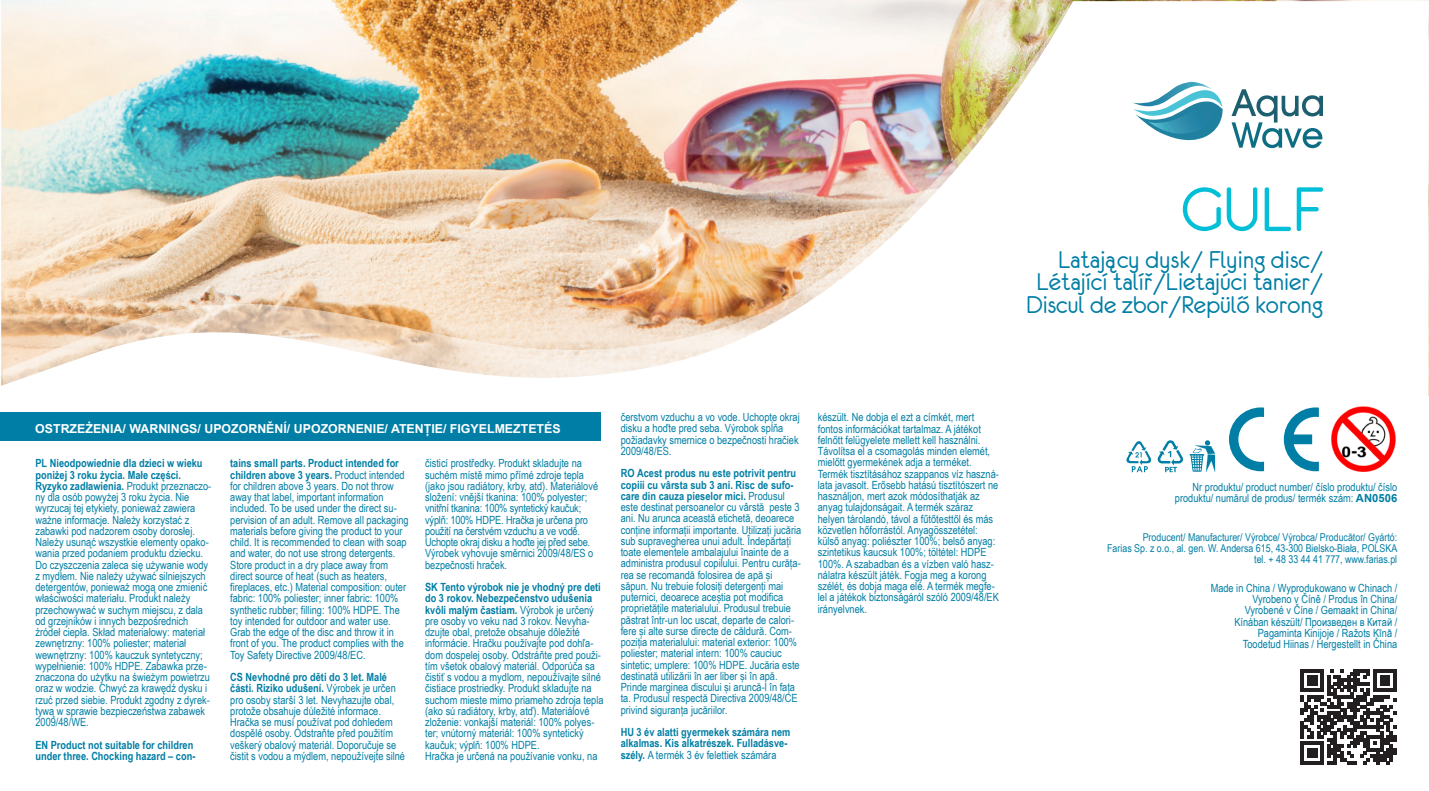
<style>
.page{position:relative;width:1429px;height:791px;background:#fff}
.page>*{position:absolute;margin:0;border:0;box-sizing:border-box;transform-origin:0 0}
.t1{font:69.98px "Eurofurenceregular";color:#00bfd7}
.t2{font:27px/22.5px "Eurofurenceregular";color:#007ea5;text-align:right}
.t3{font:700 12.38px "Arial";color:#fff}
.t4{font:11.25px/11.2px "Arial Narrow";color:#007ea5}
.t5{font:700 11.25px/11.2px "Arial Narrow";color:#007ea5}
.t6{font:10.8px/10.8px "Arial Narrow";color:#007ea5;text-align:right}
.s1{font-weight:700}
.s2{font-weight:400}
.s3{font-family:"Arial";font-weight:700}
</style>
<div class="page">
<img style="left:0;top:1px;width:1397px;height:764px">
<svg style="left:1131px;top:82px;width:93px;height:63px"></svg>
<svg style="left:1231px;top:89px;width:92px;height:59px"></svg>
<div style="left:0;top:413px;width:600px;height:28px;background:#007ea5"></div>
<svg style="left:1229px;top:407px;width:35px;height:64px"></svg>
<svg style="left:1284px;top:407px;width:35px;height:64px"></svg>
<img style="left:1330px;top:405px;width:67px;height:67px">
<svg style="left:1189px;top:440px;width:26px;height:32px"></svg>
<svg style="left:1125px;top:440px;width:26px;height:32px"></svg>
<svg style="left:1157px;top:440px;width:26px;height:32px"></svg>
<svg style="left:1300px;top:669px;width:96px;height:95px"></svg>
<h1 class="t1" style="left:1181px;top:174px;width:143px">GULF</h1>
<h2 class="t2" style="left:1026px;top:248px;width:298px">Latający dysk/ Flying disc/<br>Létající talíř/Lietajúci tanier/<br>Discul de zbor/Repülő korong</h2>
<p class="t3" style="left:35px;top:420px;width:527px">OSTRZEŻENIA/ WARNINGS/ UPOZORNĚNÍ/ UPOZORNENIE/ ATENȚIE/ FIGYELMEZTETÉS</p>
<p class="t4" style="left:35px;top:457px;width:177px"><span class="s1">PL Nieodpowiednie dla dzieci w wieku poniżej 3 roku życia. Małe części.<br>Ryzyko zadławienia.</span> Produkt przeznaczo&shy;ny dla osób powyżej 3 roku życia. Nie wyrzucaj tej etykiety, ponieważ zawiera ważne informacje. Należy korzystać z zabawki pod nadzorem osoby dorosłej.<br>Należy usunąć wszystkie elementy opako&shy;wania przed podaniem produktu dziecku.<br>Do czyszczenia zaleca się używanie wody z mydłem. Nie należy używać silniejszych detergentów, ponieważ mogą one zmienić właściwości materiału. Produkt należy przechowywać w suchym miejscu, z dala od grzejników i innych bezpośrednich źródeł ciepła. Skład materiałowy: materiał zewnętrzny: 100% poliester; materiał wewnętrzny: 100% kauczuk syntetyczny; wypełnienie: 100% HDPE. Zabawka prze&shy;znaczona do użytku na świeżym powietrzu oraz w wodzie. Chwyć za krawędź dysku i rzuć przed siebie. Produkt zgodny z dyrek&shy;tywą w sprawie bezpieczeństwa zabawek 2009/48/WE.</p>
<p class="t5" style="left:35px;top:738px;width:161px">EN Product not suitable for children under three. Chocking hazard – con-</p>
<p class="t4" style="left:230px;top:457px;width:180px"><span class="s1">tains small parts. Product intended for children above 3 years.</span> Product intended for children above 3 years. Do not throw away that label, important information included. To be used under the direct su&shy;pervision of an adult. Remove all packaging materials before giving the product to your child. It is recommended to clean with soap and water, do not use strong detergents.<br>Store product in a dry place away from direct source of heat (such as heaters, fireplaces, etc.) Material composition: outer fabric: 100% poliester; inner fabric: 100% synthetic rubber; filling: 100% HDPE. The toy intended for outdoor and water use.<br>Grab the edge of the disc and throw it in front of you. The product complies with the Toy Safety Directive 2009/48/EC.</p>
<p class="t4" style="left:230px;top:671px;width:176px"><span class="s1">CS Nevhodné pro děti do 3 let. Malé části. Riziko udušení.</span> Výrobek je určen pro osoby starší 3 let. Nevyhazujte obal, protože obsahuje důležité informace.<br>Hračka se musí používat pod dohledem dospělé osoby. Odstraňte před použitím veškerý obalový materiál. Doporučuje se čistit s vodou a mýdlem, nepoužívejte silné</p>
<p class="t4" style="left:425px;top:457px;width:174px">čisticí prostředky. Produkt skladujte na suchém místě mimo přímé zdroje tepla (jako jsou radiátory, krby, atd). Materiálové složení: vnější tkanina: 100% polyester; vnitřní tkanina: 100% syntetický kaučuk; výplň: 100% HDPE. Hračka je určena pro použití na čerstvém vzduchu a ve vodě.<br>Uchopte okraj disku a hoďte jej před sebe.<br>Výrobek vyhovuje směrnici 2009/48/ES o bezpečnosti hraček.</p>
<p class="t4" style="left:425px;top:581px;width:180px"><span class="s1">SK Tento výrobok nie je vhodný pre deti do 3 rokov. Nebezpečenstvo udušenia kvôli malým častiam.</span> Výrobok je určený pre osoby vo veku nad 3 rokov. Nevyha&shy;dzujte obal, pretože obsahuje dôležité informácie. Hračku používajte pod dohľa&shy;dom dospelej osoby. Odstráňte pred použi&shy;tím všetok obalový materiál. Odporúča sa čistiť s vodou a mydlom, nepoužívajte silné čistiace prostriedky. Produkt skladujte na suchom mieste mimo priameho zdroja tepla (ako sú radiátory, krby, atď). Materiálové zloženie: vonkajší materiál: 100% polyes&shy;ter; vnútorný materiál: 100% syntetický kaučuk; výplň: 100% HDPE.<br>Hračka je určená na používanie vonku, na</p>
<p class="t4" style="left:621px;top:411px;width:180px">čerstvom vzduchu a vo vode. Uchopte okraj disku a hoďte pred seba. Výrobok spĺňa požiadavky smernice o bezpečnosti hračiek 2009/48/ES.</p>
<p class="t4" style="left:621px;top:467px;width:182px"><span class="s1">RO Acest produs nu este potrivit pentru copiii cu vârsta sub 3 ani. Risc de sufo&shy;care din cauza pieselor mici.</span> Produsul este destinat persoanelor cu vârstă peste 3 ani. Nu arunca această etichetă, deoarece conține informații importante. Utilizați jucăria sub supravegherea unui adult. Îndepărtați toate elementele ambalajului înainte de a administra produsul copilului. Pentru curăța&shy;rea se recomandă folosirea de apă și săpun. Nu trebuie folosiți detergenți mai puternici, deoarece aceștia pot modifica proprietățile materialului. Produsul trebuie păstrat într-un loc uscat, departe de calori&shy;fere și alte surse directe de căldură. Com&shy;poziția materialului: material exterior: 100% poliester; material intern: 100% cauciuc sintetic; umplere: 100% HDPE. Jucăria este destinată utilizării în aer liber și în apă.<br>Prinde marginea discului și aruncă-l în fața ta. Produsul respectă Directiva 2009/48/CE privind siguranța jucăriilor.</p>
<p class="t5" style="left:621px;top:726px;width:171px">HU 3 év alatti gyermekek számára nem alkalmas. Kis alkatrészek. Fulladásve&shy;szély. <span class="s2">A termék 3 év felettiek számára</span></p>
<p class="t4" style="left:818px;top:411px;width:183px">készült. Ne dobja el ezt a címkét, mert fontos információkat tartalmaz. A játékot felnőtt felügyelete mellett kell használni.<br>Távolítsa el a csomagolás minden elemét, mielőtt gyermekének adja a terméket.<br>Termék tisztításához szappanos víz haszná&shy;lata javasolt. Erősebb hatású tisztítószert ne használjon, mert azok módosíthatják az anyag tulajdonságait. A termék száraz helyen tárolandó, távol a fűtőtesttől és más közvetlen hőforrástól. Anyagösszetétel: külső anyag: poliészter 100%; belső anyag: szintetikus kaucsuk 100%; töltétel: HDPE 100%. A szabadban és a vízben való hasz&shy;nálatra készült játék. Fogja meg a korong szélét, és dobja maga elé. A termék megfe&shy;lel a játékok biztonságáról szóló 2009/48/EK irányelvnek.</p>
<p class="t4" style="left:1175px;top:481px;width:224px;text-align:right">Nr produktu/ product number/ číslo produktu/ číslo produktu/ numărul de produs/ termék szám: <span class="s3">AN0506</span></p>
<p class="t6" style="left:1107px;top:531px;width:291px">Producent/ Manufacturer/ Výrobce/ Výrobca/ Producător/ Gyártó:<br>Farias Sp. z o.o., al. gen. W. Andersa 615, 43-300 Bielsko-Biała, POLSKA tel. + 48 33 44 41 777, www.farias.pl</p>
<p class="t4" style="left:1210px;top:582px;width:188px;text-align:right">Made in China / Wyprodukowano w Chinach / Vyrobeno v Číně / Produs în China/ Vyrobené v Číne / Gemaakt in China/ Kínában készült/ Произведен в Китай / Pagaminta Kinijoje / Ražots Ķīnā /<br>Toodetud Hiinas / Hergestellt in China</p>
</div>
